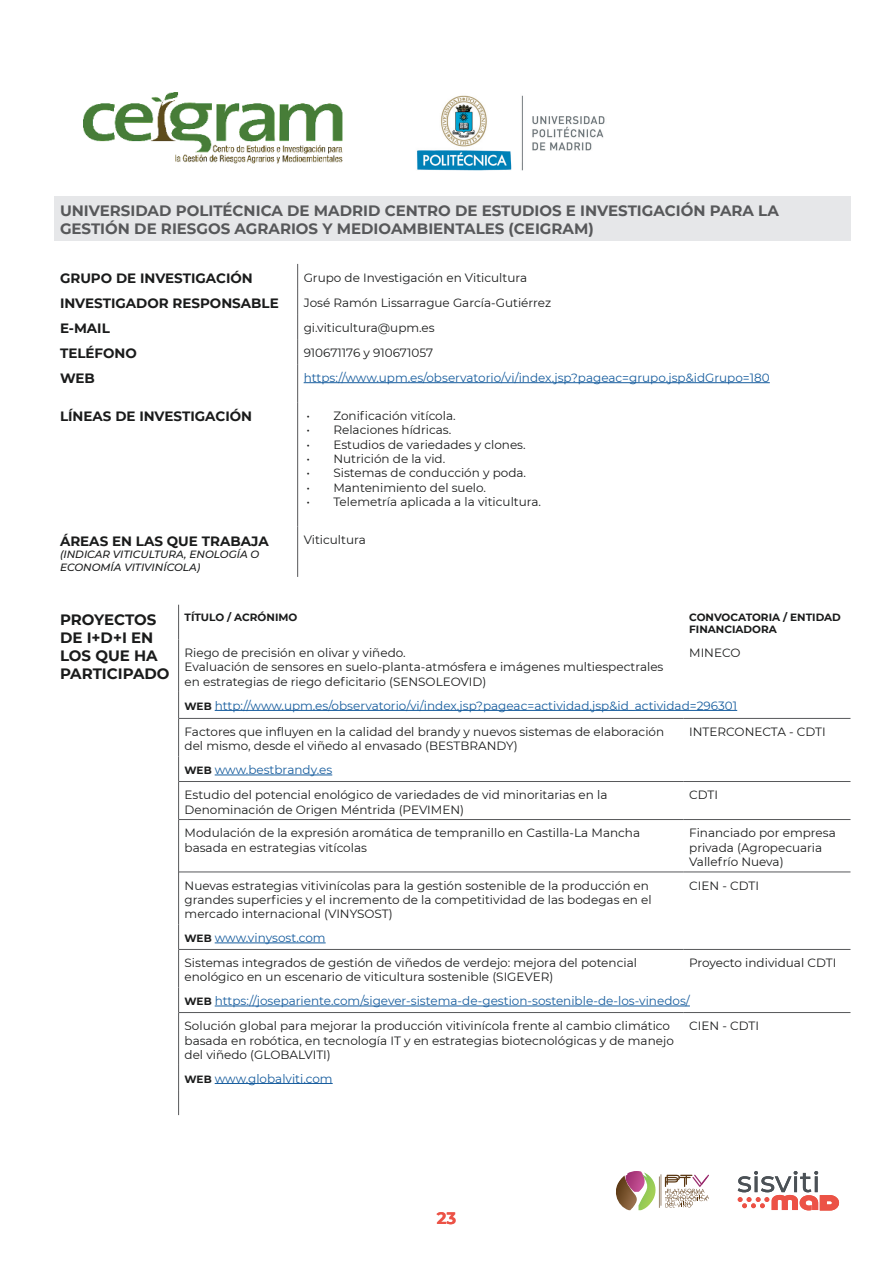
<style>
.page{position:relative;width:893px;height:1263px;background:#fff}
.page>*{position:absolute;margin:0;border:0;box-sizing:border-box;transform-origin:0 0}
.t1{font:700 16.5px "Montserrat";color:#ec5246}
.t2{font:700 15px/18px "Montserrat";color:#57585a}
.t3{font:700 15px/18px "Montserrat";color:#1a1b1b}
.t4{font:700 13.5px "Montserrat";color:#1a1b1b}
.t5{font:12px/14.4px "Montserrat";color:#1a1b1b}
.t6{font:12px/25px "Montserrat";color:#175d9e}
.t7{font:italic 500 10.5px/12.6px "Montserrat";color:#1a1b1b}
.t8{font:700 10.5px/12.6px "Montserrat";color:#1a1b1b}
.s1{font-weight:700;font-size:10.5px;color:#1a1b1b}
.s2{font-weight:700;font-size:10.5px}
.s3{color:#175d9e}
.s4{color:#1a1b1b}
</style>
<div class="page">
<hr style="left:178px;top:605px;width:1px;height:34px;background:#57585a">
<hr style="left:178px;top:639px;width:1px;height:53px;background:#57585a">
<svg style="left:178px;top:692px;width:1px;height:26px"></svg>
<hr style="left:178px;top:718px;width:1px;height:38px;background:#57585a">
<svg style="left:178px;top:756px;width:1px;height:25px"></svg>
<hr style="left:178px;top:781px;width:1px;height:38px;background:#57585a">
<hr style="left:178px;top:819px;width:1px;height:53px;background:#57585a">
<hr style="left:178px;top:872px;width:1px;height:52px;background:#57585a">
<svg style="left:178px;top:924px;width:1px;height:25px"></svg>
<hr style="left:178px;top:949px;width:1px;height:38px;background:#57585a">
<svg style="left:178px;top:987px;width:1px;height:25px"></svg>
<hr style="left:178px;top:1012px;width:1px;height:53px;background:#57585a">
<svg style="left:178px;top:1065px;width:1px;height:50px"></svg>
<hr style="left:179px;top:718px;width:504px;height:1px;background:#57585a">
<hr style="left:683px;top:718px;width:167px;height:1px;background:#57585a">
<hr style="left:179px;top:781px;width:504px;height:1px;background:#57585a">
<hr style="left:683px;top:781px;width:167px;height:1px;background:#57585a">
<hr style="left:179px;top:819px;width:504px;height:1px;background:#57585a">
<hr style="left:683px;top:819px;width:167px;height:1px;background:#57585a">
<hr style="left:179px;top:872px;width:504px;height:1px;background:#57585a">
<hr style="left:683px;top:872px;width:167px;height:1px;background:#57585a">
<hr style="left:179px;top:949px;width:504px;height:1px;background:#57585a">
<hr style="left:683px;top:949px;width:167px;height:1px;background:#57585a">
<hr style="left:179px;top:1012px;width:504px;height:1px;background:#57585a">
<hr style="left:683px;top:1012px;width:167px;height:1px;background:#57585a">
<hr style="left:215px;top:710px;width:522px;height:1px;background:#175d9e">
<hr style="left:215px;top:775px;width:117px;height:1px;background:#175d9e">
<hr style="left:215px;top:942px;width:111px;height:1px;background:#175d9e">
<hr style="left:215px;top:1006px;width:475px;height:1px;background:#175d9e">
<hr style="left:215px;top:1083px;width:118px;height:1px;background:#175d9e">
<svg style="left:738px;top:1171px;width:101px;height:40px"></svg>
<hr style="left:815px;top:1176px;width:3px;height:16px;background:#4b5156">
<svg style="left:616px;top:1171px;width:93px;height:39px"></svg>
<div style="left:54px;top:196px;width:797px;height:44px;background:#e6e7e9"></div>
<svg style="left:297px;top:264px;width:1px;height:100px"></svg>
<hr style="left:297px;top:364px;width:1px;height:38px;background:#57585a">
<hr style="left:297px;top:402px;width:1px;height:125px;background:#57585a">
<hr style="left:297px;top:527px;width:1px;height:50px;background:#57585a">
<hr style="left:304px;top:382px;width:466px;height:1px;background:#175d9e">
<img style="left:83px;top:92px;width:260px;height:72px">
<img style="left:417px;top:95px;width:188px;height:76px">
<p class="t2" style="left:60px;top:201px;width:720px">UNIVERSIDAD POLITÉCNICA DE MADRID CENTRO DE ESTUDIOS E INVESTIGACIÓN PARA LA<br>GESTIÓN DE RIESGOS AGRARIOS Y MEDIOAMBIENTALES (CEIGRAM)</p>
<p class="t4" style="left:60px;top:268px;width:194px">GRUPO DE INVESTIGACIÓN</p>
<p class="t5" style="left:304px;top:270px;width:225px">Grupo de Investigación en Viticultura</p>
<p class="t4" style="left:60px;top:293px;width:220px">INVESTIGADOR RESPONSABLE</p>
<p class="t5" style="left:304px;top:295px;width:249px">José Ramón Lissarrague García-Gutiérrez</p>
<p class="t4" style="left:60px;top:319px;width:51px">E-MAIL</p>
<p class="t5" style="left:304px;top:320px;width:133px">gi.viticultura@upm.es</p>
<p class="t4" style="left:60px;top:344px;width:78px">TELÉFONO</p>
<p class="t5" style="left:304px;top:345px;width:131px">910671176 y 910671057</p>
<p class="t4" style="left:60px;top:369px;width:36px">WEB</p>
<p class="t6" style="left:304px;top:365px;width:468px">https://www.upm.es/observatorio/vi/index.jsp?pageac=grupo.jsp&amp;idGrupo=180</p>
<p class="t4" style="left:60px;top:407px;width:194px">LÍNEAS DE INVESTIGACIÓN</p>
<p class="t5" style="left:306px;top:408px;width:151px">• Zonificación vitícola.</p>
<p class="t5" style="left:306px;top:422px;width:146px">• Relaciones hídricas.</p>
<p class="t5" style="left:306px;top:437px;width:221px">• Estudios de variedades y clones.</p>
<p class="t5" style="left:306px;top:451px;width:140px">• Nutrición de la vid.</p>
<p class="t5" style="left:306px;top:465px;width:221px">• Sistemas de conducción y poda.</p>
<p class="t5" style="left:306px;top:480px;width:181px">• Mantenimiento del suelo.</p>
<p class="t5" style="left:306px;top:494px;width:236px">• Telemetría aplicada a la viticultura.</p>
<p class="t4" style="left:60px;top:531px;width:210px">ÁREAS EN LAS QUE TRABAJA</p>
<p class="t7" style="left:60px;top:548px;width:201px">(INDICAR VITICULTURA, ENOLOGÍA O<br>ECONOMÍA VITIVINÍCOLA)</p>
<p class="t5" style="left:304px;top:532px;width:64px">Viticultura</p>
<p class="t3" style="left:60px;top:610px;width:111px">PROYECTOS<br>DE I+D+I EN<br>LOS QUE HA<br>PARTICIPADO</p>
<p class="t8" style="left:185px;top:610px;width:114px">TÍTULO / ACRÓNIMO</p>
<p class="t8" style="left:689px;top:610px;width:153px">CONVOCATORIA / ENTIDAD<br>FINANCIADORA</p>
<p class="t5" style="left:185px;top:645px;width:480px">Riego de precisión en olivar y viñedo.<br>Evaluación de sensores en suelo-planta-atmósfera e imágenes multiespectrales en estrategias de riego deficitario (SENSOLEOVID)</p>
<p class="t5" style="left:689px;top:645px;width:53px">MINECO</p>
<p class="t6" style="left:185px;top:692px;width:554px"><span class="s1">WEB</span> http://www.upm.es/observatorio/vi/index.jsp?pageac=actividad.jsp&amp;id_actividad=296301</p>
<p class="t5" style="left:185px;top:724px;width:481px">Factores que influyen en la calidad del brandy y nuevos sistemas de elaboración del mismo, desde el viñedo al envasado (BESTBRANDY)</p>
<p class="t5" style="left:689px;top:724px;width:138px">INTERCONECTA - CDTI</p>
<p class="t5" style="left:185px;top:757px;width:424px;line-height:25px"><span class="s2">WEB</span> <span class="s3">www.bestbrandy.es<br></span>Estudio del potencial enológico de variedades de vid minoritarias en la</p>
<p class="t5" style="left:185px;top:802px;width:281px">Denominación de Origen Méntrida (PEVIMEN)</p>
<p class="t5" style="left:689px;top:787px;width:30px">CDTI</p>
<p class="t5" style="left:185px;top:825px;width:457px">Modulación de la expresión aromática de tempranillo en Castilla-La Mancha basada en estrategias vitícolas</p>
<p class="t5" style="left:689px;top:825px;width:148px">Financiado por empresa privada (Agropecuaria<br>Vallefrío Nueva)</p>
<p class="t5" style="left:185px;top:878px;width:469px">Nuevas estrategias vitivinícolas para la gestión sostenible de la producción en grandes superficies y el incremento de la competitividad de las bodegas en el mercado internacional (VINYSOST)</p>
<p class="t5" style="left:689px;top:878px;width:71px">CIEN - CDTI</p>
<p class="t5" style="left:185px;top:925px;width:454px;line-height:25px"><span class="s2">WEB</span> <span class="s3">www.vinysost.com<br></span>Sistemas integrados de gestión de viñedos de verdejo: mejora del potencial</p>
<p class="t5" style="left:185px;top:969px;width:370px">enológico en un escenario de viticultura sostenible (SIGEVER)</p>
<p class="t5" style="left:689px;top:955px;width:149px">Proyecto individual CDTI</p>
<p class="t6" style="left:185px;top:988px;width:507px"><span class="s1">WEB</span> https://josepariente.com/sigever-sistema-de-gestion-sostenible-de-los-vinedos/<br><span class="s4">Solución global para mejorar la producción vitivinícola frente al cambio climático</span></p>
<p class="t5" style="left:185px;top:1033px;width:491px">basada en robótica, en tecnología IT y en estrategias biotecnológicas y de manejo del viñedo (GLOBALVITI)</p>
<p class="t5" style="left:689px;top:1018px;width:71px">CIEN - CDTI</p>
<p class="t6" style="left:185px;top:1065px;width:150px"><span class="s1">WEB</span> www.globalviti.com</p>
<h1 class="t1" style="left:437px;top:1206px;width:21px">23</h1>
</div>
